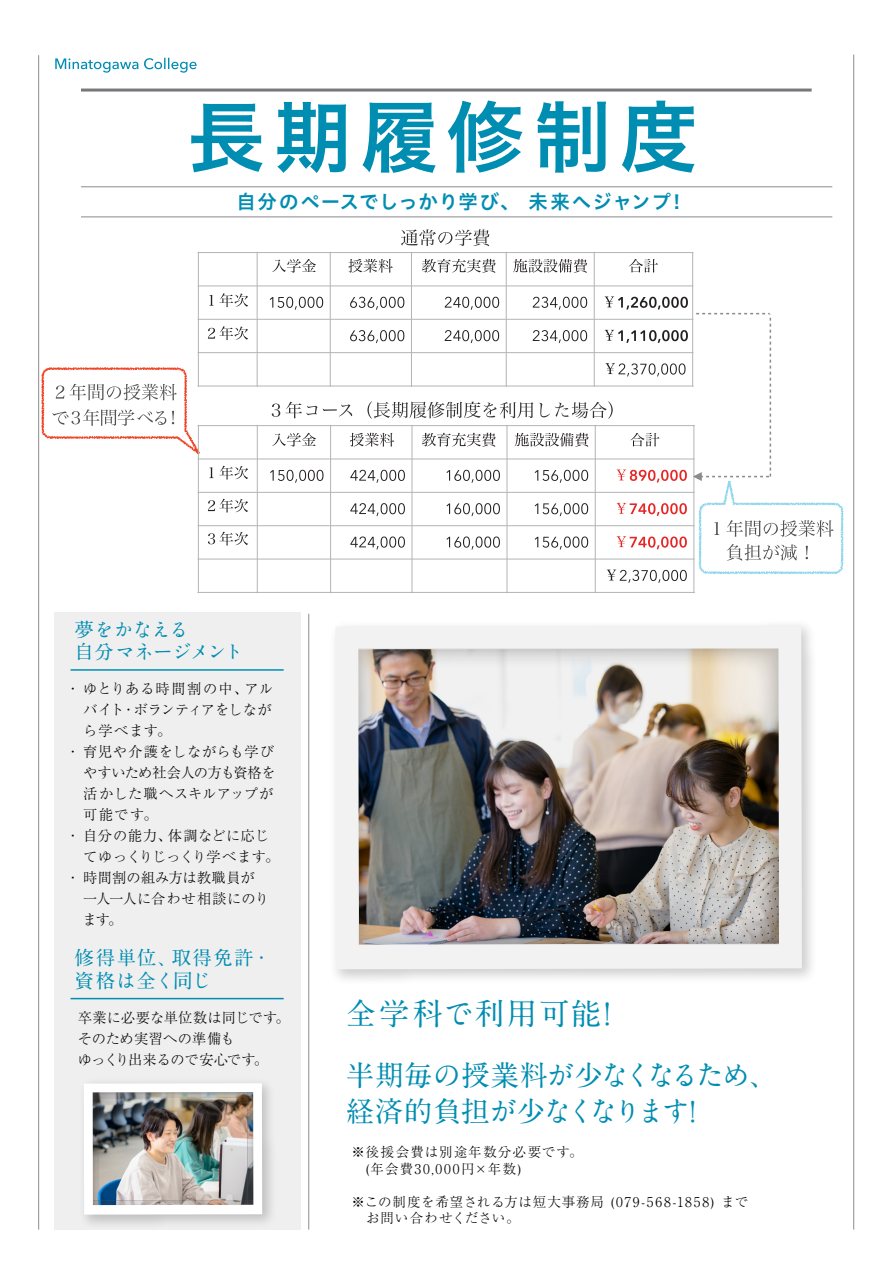
<style>
.page{position:relative;width:893px;height:1263px;background:#fff}
.page>*{position:absolute;margin:0;border:0;box-sizing:border-box;transform-origin:0 0}
.t1{font:78.9px "Hiragino UD Sans Std W6";letter-spacing:.095em;color:#008db2}
.t2{font:700 30.45px "A1 Mincho Std";letter-spacing:.045em;color:#008db2}
.t3{font:700 28.5px/36px "A1 Mincho Std";letter-spacing:-.04em;color:#008db2}
.t4{font:19.5px "Hiragino UD Sans Std W6";letter-spacing:.04em;color:#008db2}
.t5{font:700 19.5px/22.5px "A1 Mincho Std";letter-spacing:.06em;color:#008db2}
.t6{font:700 19.5px/22.5px "A1 Mincho Std";letter-spacing:-.03em;color:#008db2}
.t7{font:300 14.25px/21px "Ryumin Pr 5";letter-spacing:.015em;color:#000}
.t8{font:300 14.25px/21px "Ryumin Pr 5";letter-spacing:-.005em;color:#000}
.t9{font:300 14.25px/21px "Ryumin Pr 5";letter-spacing:-.01em;color:#000}
.t10{font:300 14.25px "Ryumin Pr 5";letter-spacing:.07em;color:#000}
.t11{font:300 14.25px "Ryumin Pr 5";letter-spacing:.045em;color:#000}
.t12{font:300 13.5px/16.5px "Ryumin Pr 5";letter-spacing:.06em;color:#000}
.t13{font:300 13.5px/16.5px "Ryumin Pr 5";letter-spacing:.08em;color:#000}
</style>
<div class="page">
<svg style="left:55px;top:58px;width:142px;height:15px"></svg>
<div style="left:54px;top:613px;width:246px;height:617px;background:#efefef"></div>
<hr style="left:71px;top:669px;width:213px;height:2px;background:#008db2">
<hr style="left:308px;top:614px;width:1px;height:616px;background:#8a8c8e">
<hr style="left:38px;top:55px;width:1px;height:1175px;background:#8a8c8e">
<hr style="left:81px;top:186px;width:751px;height:1px;background:#898b8e">
<hr style="left:81px;top:216px;width:751px;height:1px;background:#898b8e">
<hr style="left:81px;top:89px;width:731px;height:3px;background:#77787b">
<svg style="left:41px;top:367px;width:159px;height:87px"></svg>
<svg style="left:401px;top:229px;width:88px;height:17px"></svg>
<svg style="left:272px;top:259px;width:386px;height:14px"></svg>
<svg style="left:209px;top:293px;width:39px;height:14px"></svg>
<svg style="left:208px;top:326px;width:40px;height:14px"></svg>
<hr style="left:257px;top:252px;width:1px;height:135px;background:#b2b4b6">
<hr style="left:330px;top:252px;width:1px;height:135px;background:#b2b4b6">
<hr style="left:411px;top:252px;width:1px;height:135px;background:#b2b4b6">
<hr style="left:506px;top:252px;width:1px;height:135px;background:#b2b4b6">
<hr style="left:594px;top:252px;width:1px;height:135px;background:#b2b4b6">
<hr style="left:198px;top:286px;width:495px;height:1px;background:#b2b4b6">
<hr style="left:198px;top:319px;width:495px;height:1px;background:#b2b4b6">
<hr style="left:198px;top:352px;width:495px;height:1px;background:#b2b4b6">
<hr style="left:198px;top:252px;width:1px;height:135px;background:#b2b4b6">
<hr style="left:692px;top:252px;width:1px;height:135px;background:#b2b4b6">
<hr style="left:198px;top:252px;width:495px;height:1px;background:#b2b4b6">
<hr style="left:198px;top:386px;width:495px;height:1px;background:#b2b4b6">
<svg style="left:209px;top:466px;width:39px;height:14px"></svg>
<svg style="left:208px;top:499px;width:40px;height:14px"></svg>
<svg style="left:208px;top:532px;width:40px;height:14px"></svg>
<hr style="left:257px;top:425px;width:1px;height:168px;background:#b2b4b6">
<hr style="left:330px;top:425px;width:1px;height:168px;background:#b2b4b6">
<hr style="left:412px;top:425px;width:1px;height:168px;background:#b2b4b6">
<hr style="left:507px;top:425px;width:1px;height:168px;background:#b2b4b6">
<hr style="left:595px;top:425px;width:1px;height:168px;background:#b2b4b6">
<hr style="left:198px;top:459px;width:497px;height:1px;background:#b2b4b6">
<hr style="left:198px;top:492px;width:497px;height:1px;background:#b2b4b6">
<hr style="left:198px;top:525px;width:497px;height:1px;background:#b2b4b6">
<hr style="left:198px;top:559px;width:497px;height:1px;background:#b2b4b6">
<hr style="left:198px;top:425px;width:1px;height:168px;background:#b2b4b6">
<hr style="left:694px;top:425px;width:1px;height:168px;background:#b2b4b6">
<hr style="left:198px;top:425px;width:497px;height:1px;background:#b2b4b6">
<hr style="left:198px;top:592px;width:497px;height:1px;background:#b2b4b6">
<hr style="left:853px;top:55px;width:1px;height:1175px;background:#8a8c8e">
<svg style="left:270px;top:296px;width:574px;height:287px"></svg>
<hr style="left:71px;top:998px;width:213px;height:1px;background:#008db2">
<img style="left:84px;top:1083px;width:178px;height:132px">
<div style="left:335px;top:626px;width:467px;height:343px;background:#f2f2f2"></div>
<img style="left:358px;top:649px;width:421px;height:295px">
<h1 class="t1" style="left:187px;top:77px;width:513px">長期履修制度</h1>
<h3 class="t4" style="left:237px;top:187px;width:446px">自分のペースでしっかり学び、 未来へジャンプ!</h3>
<h3 class="t6" style="left:74px;top:616px;width:171px">夢をかなえる<br>自分マネージメント</h3>
<p class="t10" style="left:66px;top:678px;width:209px">・ゆとりある時間割の中、アル</p>
<p class="t7" style="left:83px;top:698px;width:190px">バイト・ボランティアをしながら学べます。</p>
<p class="t8" style="left:83px;top:761px;width:194px">やすいため社会人の方も資格を活かした職へスキルアップが可能です。</p>
<p class="t7" style="left:83px;top:845px;width:198px">てゆっくりじっくり学べます。</p>
<p class="t9" style="left:82px;top:887px;width:188px">一人一人に合わせ相談にのります。</p>
<p class="t11" style="left:66px;top:741px;width:210px">・育児や介護をしながらも学び</p>
<p class="t7" style="left:66px;top:824px;width:205px">・自分の能力、体調などに応じ</p>
<p class="t7" style="left:66px;top:866px;width:190px">・時間割の組み方は教職員が</p>
<h3 class="t5" style="left:74px;top:944px;width:198px">修得単位、取得免許・資格は全く同じ</h3>
<p class="t7" style="left:78px;top:1006px;width:214px">卒業に必要な単位数は同じです。そのため実習への準備も<br>ゆっくり出来るので安心です。</p>
<h2 class="t2" style="left:346px;top:989px;width:266px">全学科で利用可能!</h2>
<h3 class="t3" style="left:346px;top:1053px;width:433px">半期毎の授業料が少なくなるため、経済的負担が少なくなります!</h3>
<p class="t13" style="left:351px;top:1143px;width:233px">※後援会費は別途年数分必要です。　(年会費30,000円×年数)</p>
<p class="t12" style="left:351px;top:1192px;width:398px">※この制度を希望される方は短大事務局 (079-568-1858) まで　お問い合わせください。</p>
</div>
